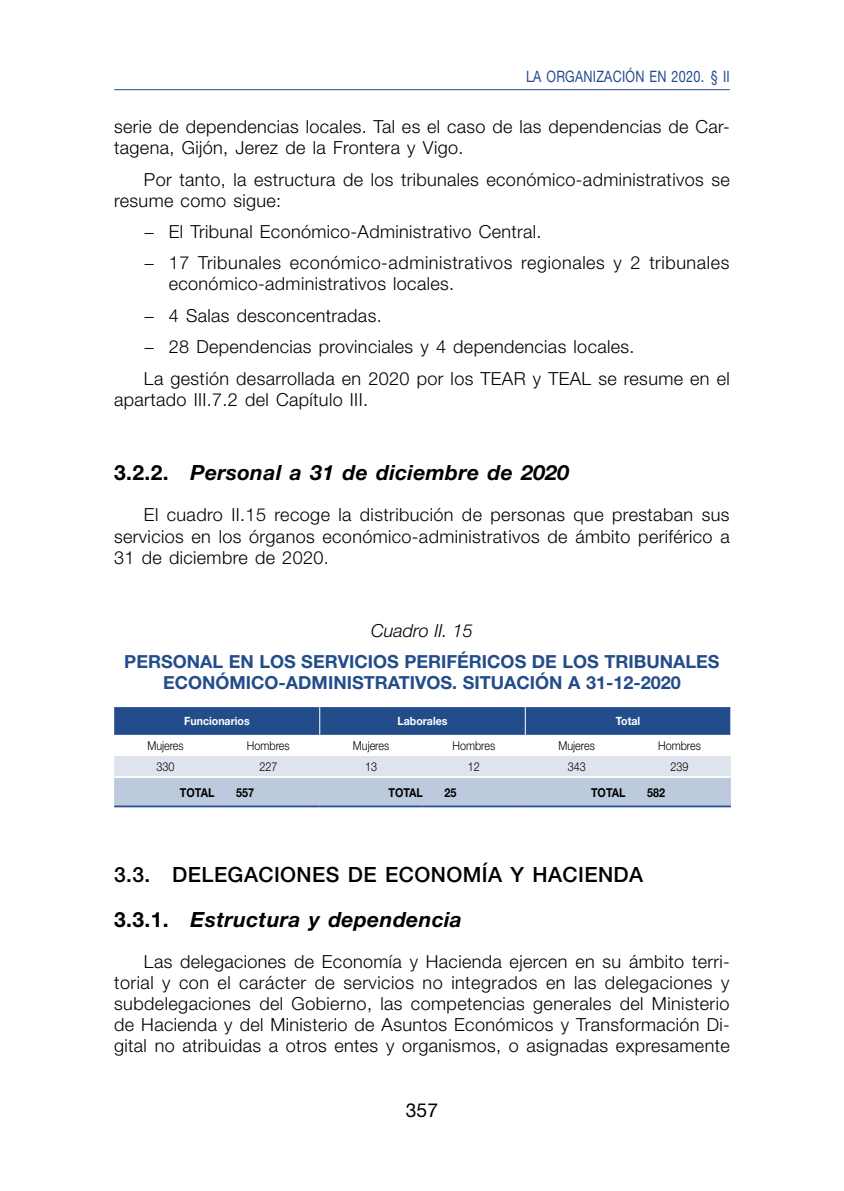
<style>
.page{position:relative;width:844px;height:1191px;background:#fff}
.page>*{position:absolute;margin:0;border:0;box-sizing:border-box;transform-origin:0 0}
._05-LADILLO_3{font:italic 700 21px "Helvetica Neue";letter-spacing:.02em;color:#000}
._04-LADILLO_2{font:500 21px "Helvetica Neue";letter-spacing:.02em;color:#000}
.t1{font:19.25px "Helvetica Neue";color:#000}
._07-TEXTO{font:300 18.03px/21px "Helvetica Neue";letter-spacing:.02em;color:#000}
._09-TÍTULO_CUADRO{font:700 18.03px/21px "Helvetica Neue";color:#234d8a;text-align:center}
._08-NÚMERO_CUADRO{font:italic 300 18.03px "Helvetica Neue";color:#000}
.t2{font:15.75px "Helvetica Neue";letter-spacing:.02em;color:#234d8a;scale:.8 1}
._05-Texto_tablas{font:300 12.25px "Helvetica Neue";color:#000;scale:.88 1}
._05-Total_tablas{font:700 12.25px "Helvetica Neue";color:#000;scale:.88 1}
._05-Cabecera_tablas{font:700 11.38px "Helvetica Neue";color:#fff;scale:.93 1}
.s1{font-style:normal}
</style>
<div class="page">
<hr style="left:114px;top:89px;width:615px;height:1px;background:#234d8a">
<svg style="left:114px;top:756px;width:616px;height:49px;background:#cbd4e3"></svg>
<svg style="left:114px;top:707px;width:617px;height:28px;background:#254f8b"></svg>
<hr style="left:114px;top:776px;width:103px;height:2px;background:#fff">
<hr style="left:217px;top:776px;width:102px;height:2px;background:#fff">
<hr style="left:319px;top:776px;width:103px;height:2px;background:#fff">
<hr style="left:422px;top:776px;width:103px;height:2px;background:#fff">
<hr style="left:525px;top:776px;width:103px;height:2px;background:#fff">
<hr style="left:628px;top:776px;width:102px;height:2px;background:#fff">
<hr style="left:114px;top:805px;width:103px;height:2px;background:#234d8a">
<hr style="left:217px;top:805px;width:102px;height:2px;background:#234d8a">
<hr style="left:319px;top:805px;width:103px;height:2px;background:#234d8a">
<hr style="left:422px;top:805px;width:103px;height:2px;background:#234d8a">
<hr style="left:525px;top:805px;width:103px;height:2px;background:#234d8a">
<hr style="left:628px;top:805px;width:102px;height:2px;background:#234d8a">
<p class="t2" style="left:526px;top:67px;width:256px">LA ORGANIZACIÓN EN 2020. § II</p>
<p class="_07-TEXTO" style="left:114px;top:116px;width:617px">serie de dependencias locales. Tal es el caso de las dependencias de Car&shy;tagena, Gijón, Jerez de la Frontera y Vigo.</p>
<p class="_07-TEXTO" style="left:114px;top:168px;width:617px;text-indent:30px">Por tanto, la estructura de los tribunales económico-administrativos se resume como sigue:</p>
<p class="_07-TEXTO" style="left:144px;top:221px;width:399px">− El Tribunal Económico-Administrativo Central.</p>
<p class="_07-TEXTO" style="left:169px;top:252px;width:562px;text-indent:-25px">− 17 Tribunales económico-administrativos regionales y 2 tribunales económico-administrativos locales.</p>
<p class="_07-TEXTO" style="left:144px;top:304px;width:239px">− 4 Salas desconcentradas.</p>
<p class="_07-TEXTO" style="left:144px;top:336px;width:492px">− 28 Dependencias provinciales y 4 dependencias locales.</p>
<p class="_07-TEXTO" style="left:114px;top:367px;width:617px;text-indent:30px">La gestión desarrollada en 2020 por los TEAR y TEAL se resume en el apartado III.7.2 del Capítulo III.</p>
<p class="_05-LADILLO_3" style="left:114px;top:460px;width:456px"><span class="s1">3.2.2.</span> Personal a 31 de diciembre de 2020</p>
<p class="_07-TEXTO" style="left:114px;top:504px;width:617px;text-align:justify;text-indent:30px">El cuadro II.15 recoge la distribución de personas que prestaban sus servicios en los órganos económico-administrativos de ámbito periférico a 31 de diciembre de 2020.</p>
<p class="_08-NÚMERO_CUADRO" style="left:371px;top:620px;width:103px">Cuadro II. 15</p>
<p class="_09-TÍTULO_CUADRO" style="left:124px;top:651px;width:596px">PERSONAL EN LOS SERVICIOS PERIFÉRICOS DE LOS TRIBUNALES<br>ECONÓMICO-ADMINISTRATIVOS. SITUACIÓN A 31-12-2020</p>
<p class="_05-Cabecera_tablas" style="left:184px;top:714px;width:72px">Funcionarios</p>
<p class="_05-Cabecera_tablas" style="left:397px;top:714px;width:55px">Laborales</p>
<p class="_05-Cabecera_tablas" style="left:615px;top:714px;width:28px">Total</p>
<p class="_05-Texto_tablas" style="left:147px;top:738px;width:43px">Mujeres</p>
<p class="_05-Texto_tablas" style="left:247px;top:738px;width:50px">Hombres</p>
<p class="_05-Texto_tablas" style="left:353px;top:738px;width:43px">Mujeres</p>
<p class="_05-Texto_tablas" style="left:452px;top:738px;width:50px">Hombres</p>
<p class="_05-Texto_tablas" style="left:558px;top:738px;width:43px">Mujeres</p>
<p class="_05-Texto_tablas" style="left:658px;top:738px;width:50px">Hombres</p>
<p class="_05-Texto_tablas" style="left:156px;top:759px;width:22px">330</p>
<p class="_05-Texto_tablas" style="left:259px;top:759px;width:22px">227</p>
<p class="_05-Texto_tablas" style="left:365px;top:759px;width:15px">13</p>
<p class="_05-Texto_tablas" style="left:468px;top:759px;width:15px">12</p>
<p class="_05-Texto_tablas" style="left:567px;top:759px;width:22px">343</p>
<p class="_05-Texto_tablas" style="left:670px;top:759px;width:22px">239</p>
<p class="_05-Total_tablas" style="left:180px;top:784px;width:41px">TOTAL</p>
<p class="_05-Total_tablas" style="left:236px;top:784px;width:22px">557</p>
<p class="_05-Total_tablas" style="left:388px;top:784px;width:41px">TOTAL</p>
<p class="_05-Total_tablas" style="left:444px;top:784px;width:15px">25</p>
<p class="_05-Total_tablas" style="left:591px;top:784px;width:41px">TOTAL</p>
<p class="_05-Total_tablas" style="left:647px;top:784px;width:22px">582</p>
<p class="_04-LADILLO_2" style="left:114px;top:862px;width:530px">3.3. DELEGACIONES DE ECONOMÍA Y HACIENDA</p>
<p class="_05-LADILLO_3" style="left:114px;top:906px;width:349px"><span class="s1">3.3.1.</span> Estructura y dependencia</p>
<p class="_07-TEXTO" style="left:114px;top:950px;width:617px;text-align:justify;text-indent:30px">Las delegaciones de Economía y Hacienda ejercen en su ámbito terri&shy;torial y con el carácter de servicios no integrados en las delegaciones y subdelegaciones del Gobierno, las competencias generales del Ministerio de Hacienda y del Ministerio de Asuntos Económicos y Transformación Di&shy;gital no atribuidas a otros entes y organismos, o asignadas expresamente</p>
<p class="t1" style="left:406px;top:1098px;width:34px">357</p>
</div>
